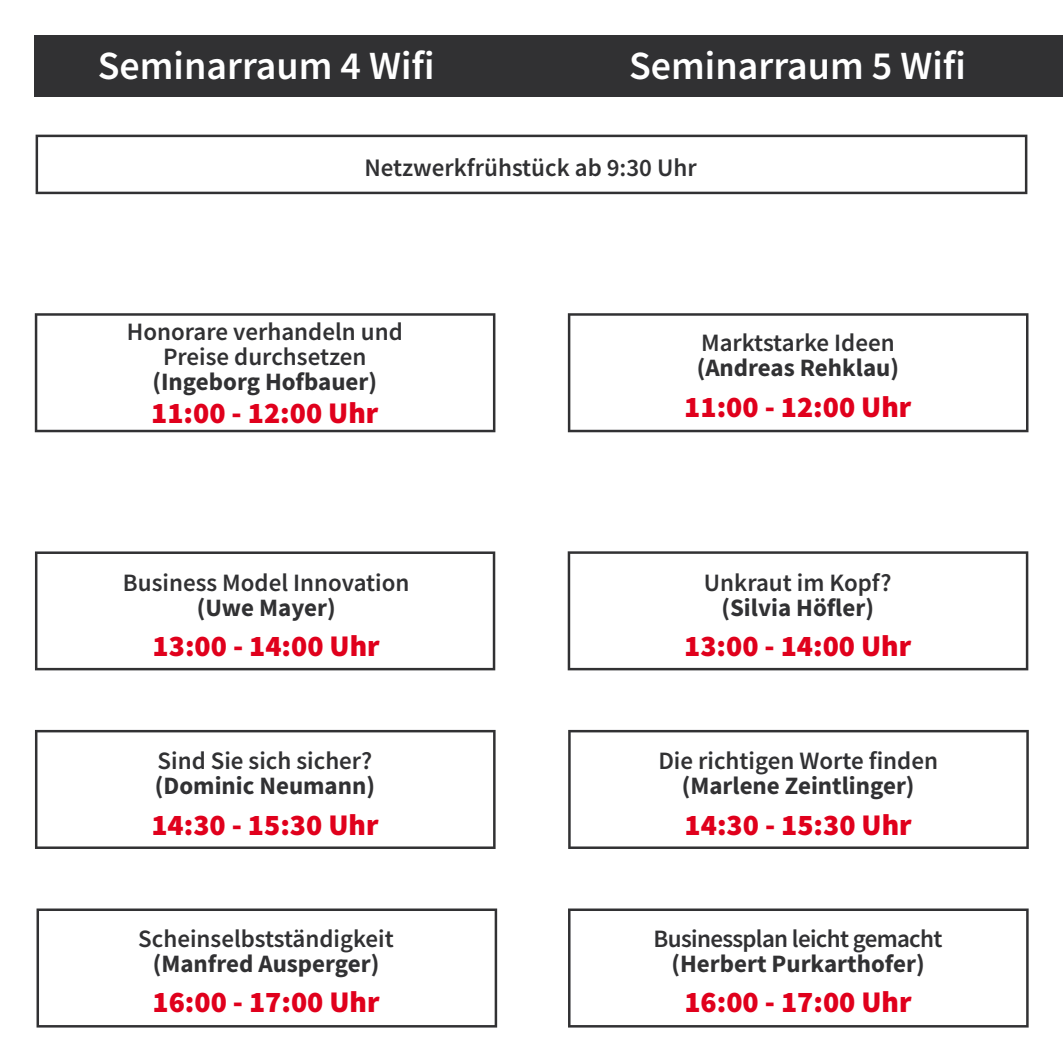
<style>
.page{position:relative;width:1063px;height:1063px;background:#fff}
.page>*{position:absolute;margin:0;border:0;box-sizing:border-box;transform-origin:0 0}
.t1{font:600 40px "Source Sans Pro";color:#fff}
.t2{font:900 30px "Source Sans Pro";color:#e0001c}
.t3{font:600 25.25px "Source Sans Pro";color:#313133}
.t4{font:600 25px/25px "Source Sans Pro";color:#313133;text-align:center}
.t5{font:700 25px "Source Sans Pro";color:#313133}
.t6{font:600 25px "Source Sans Pro";letter-spacing:-.025em;color:#313133}
</style>
<div class="page">
<div style="left:35px;top:35px;width:1028px;height:62px;background:#313133"></div>
<svg style="left:35px;top:730px;width:461px;height:119px"></svg>
<svg style="left:37px;top:909px;width:460px;height:119px"></svg>
<svg style="left:36px;top:135px;width:991px;height:59px"></svg>
<svg style="left:568px;top:313px;width:460px;height:119px"></svg>
<svg style="left:35px;top:313px;width:460px;height:119px"></svg>
<svg style="left:568px;top:551px;width:460px;height:119px"></svg>
<svg style="left:568px;top:730px;width:461px;height:119px"></svg>
<svg style="left:568px;top:909px;width:461px;height:119px"></svg>
<svg style="left:35px;top:551px;width:460px;height:119px"></svg>
<h1 class="t1" style="left:98px;top:40px;width:338px">Seminarraum 4 Wifi</h1>
<h1 class="t1" style="left:629px;top:40px;width:338px">Seminarraum 5 Wifi</h1>
<p class="t3" style="left:364px;top:151px;width:334px">Netzwerkfrühstück ab 9:30 Uhr</p>
<p class="t4" style="left:127px;top:319px;width:277px">Honorare verhandeln und<br>Preise durchsetzen</p>
<p class="t5" style="left:153px;top:365px;width:226px">(Ingeborg Hofbauer)</p>
<p class="t2" style="left:151px;top:393px;width:229px">11:00 - 12:00 Uhr</p>
<p class="t4" style="left:123px;top:569px;width:288px">Business Model Innovation</p>
<p class="t5" style="left:197px;top:590px;width:140px">(Uwe Mayer)</p>
<p class="t2" style="left:153px;top:625px;width:229px">13:00 - 14:00 Uhr</p>
<p class="t4" style="left:158px;top:748px;width:216px">Sind Sie sich sicher?</p>
<p class="t5" style="left:155px;top:769px;width:222px">(Dominic Neumann)</p>
<p class="t2" style="left:151px;top:804px;width:229px">14:30 - 15:30 Uhr</p>
<p class="t4" style="left:138px;top:926px;width:257px">Scheinselbstständigkeit</p>
<p class="t5" style="left:153px;top:947px;width:228px">(Manfred Ausperger)</p>
<p class="t2" style="left:152px;top:982px;width:229px">16:00 - 17:00 Uhr</p>
<p class="t4" style="left:701px;top:330px;width:195px">Marktstarke Ideen</p>
<p class="t5" style="left:697px;top:351px;width:204px">(Andreas Rehklau)</p>
<p class="t2" style="left:684px;top:386px;width:229px">11:00 - 12:00 Uhr</p>
<p class="t4" style="left:704px;top:569px;width:189px">Unkraut im Kopf?</p>
<p class="t5" style="left:721px;top:590px;width:154px">(Silvia Höfler)</p>
<p class="t2" style="left:684px;top:625px;width:229px">13:00 - 14:00 Uhr</p>
<p class="t4" style="left:658px;top:748px;width:281px">Die richtigen Worte finden</p>
<p class="t5" style="left:682px;top:769px;width:234px">(Marlene Zeintlinger)</p>
<p class="t2" style="left:685px;top:804px;width:229px">14:30 - 15:30 Uhr</p>
<p class="t6" style="left:654px;top:922px;width:290px">Businessplan leicht gemacht</p>
<p class="t5" style="left:671px;top:947px;width:255px">(Herbert Purkarthofer)</p>
<p class="t2" style="left:684px;top:982px;width:229px">16:00 - 17:00 Uhr</p>
</div>
